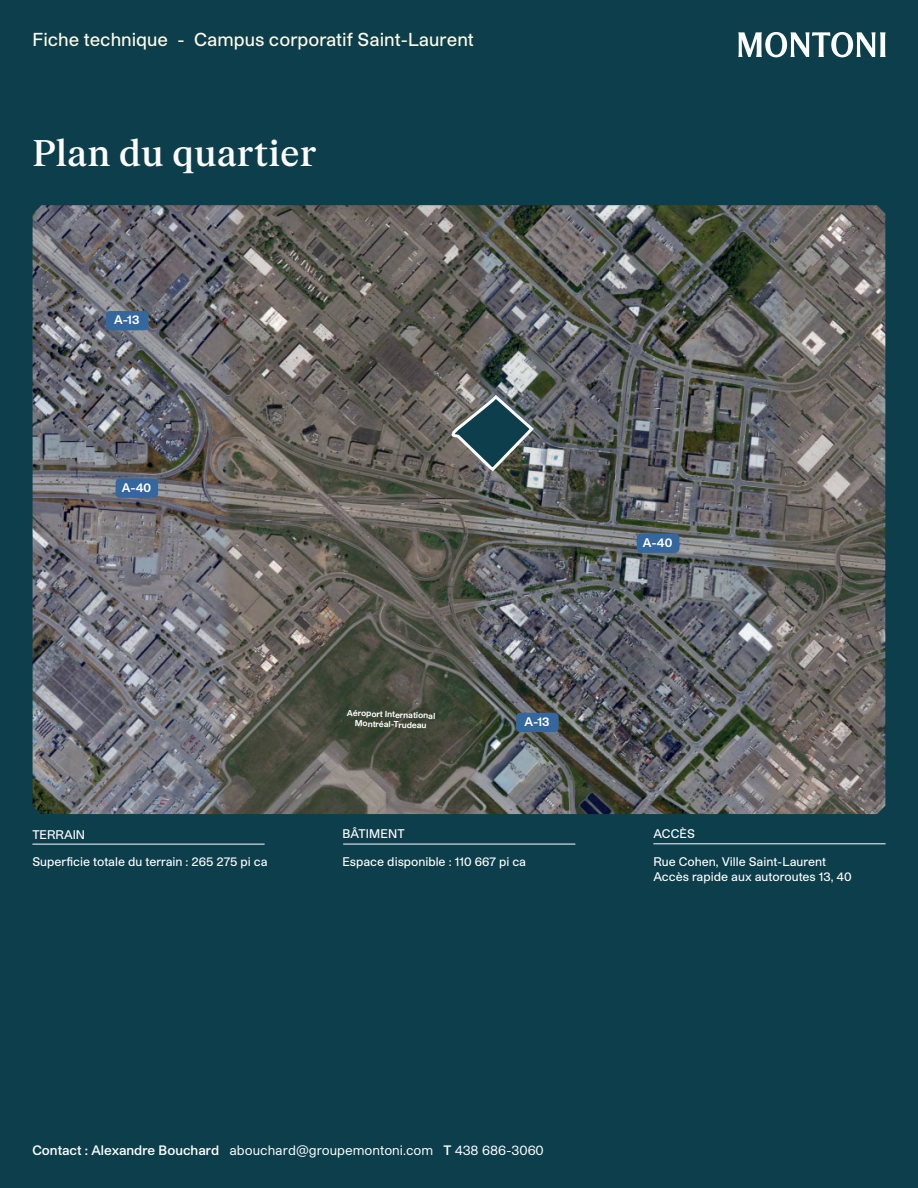
<style>
.page{position:relative;width:918px;height:1188px;background:#0c3e4c}
.page>*{position:absolute;margin:0;border:0;box-sizing:border-box;transform-origin:0 0}
.t1{font:500 36px "FK Roman Standard";color:#fff}
.t2{font:500 18px "Studio Pro";color:#fffde9}
.t3{font:13.2px "Studio Pro";color:#fff}
.t4{font:500 12px/15px "Studio Pro";color:#fff}
.t5{font:700 12px "Studio Pro";color:#fff}
.t6{font:700 8.4px/10.1px "Studio Pro";color:#fff;text-align:center}
.s1{font-weight:600}
</style>
<div class="page">
<svg style="left:738px;top:32px;width:148px;height:25px"></svg>
<img style="left:33px;top:205px;width:852px;height:609px">
<hr style="left:32px;top:844px;width:233px;height:1px;background:#fff">
<hr style="left:343px;top:844px;width:232px;height:1px;background:#fff">
<hr style="left:653px;top:843px;width:233px;height:1px;background:#fff">
<div style="left:637px;top:534px;width:42px;height:19px;background:#34679d;border-radius:4px"></div>
<div style="left:116px;top:479px;width:42px;height:19px;background:#34679d;border-radius:4px"></div>
<div style="left:516px;top:713px;width:43px;height:19px;background:#34679d;border-radius:4px"></div>
<div style="left:106px;top:311px;width:42px;height:19px;background:#34679d;border-radius:4px"></div>
<img style="left:450px;top:393px;width:86px;height:80px">
<h2 class="t2" style="left:32px;top:27px;width:443px">Fiche technique - Campus corporatif Saint-Laurent</h2>
<h1 class="t1" style="left:32px;top:126px;width:286px">Plan du quartier</h1>
<p class="t5" style="left:114px;top:312px;width:27px">A-13</p>
<p class="t5" style="left:122px;top:479px;width:31px">A-40</p>
<p class="t4" style="left:32px;top:826px;width:54px">TERRAIN</p>
<p class="t4" style="left:32px;top:854px;width:237px">Superficie totale du terrain : 265 275 pi ca</p>
<p class="t6" style="left:347px;top:707px;width:90px;rotate:2deg">Aéroport International<br>Montréal-Trudeau</p>
<p class="t5" style="left:524px;top:714px;width:27px">A-13</p>
<p class="t4" style="left:343px;top:826px;width:64px">BÂTIMENT</p>
<p class="t4" style="left:342px;top:853px;width:185px">Espace disponible : 110 667 pi ca</p>
<p class="t5" style="left:643px;top:534px;width:31px">A-40</p>
<p class="t4" style="left:653px;top:826px;width:43px">ACCÈS</p>
<p class="t4" style="left:653px;top:853px;width:200px">Rue Cohen, Ville Saint-Laurent<br>Accès rapide aux autoroutes 13, 40</p>
<p class="t3" style="left:32px;top:1142px;width:513px"><span class="s1">Contact : Alexandre Bouchard</span> abouchard@groupemontoni.com <span class="s1">T</span> 438 686-3060</p>
</div>
